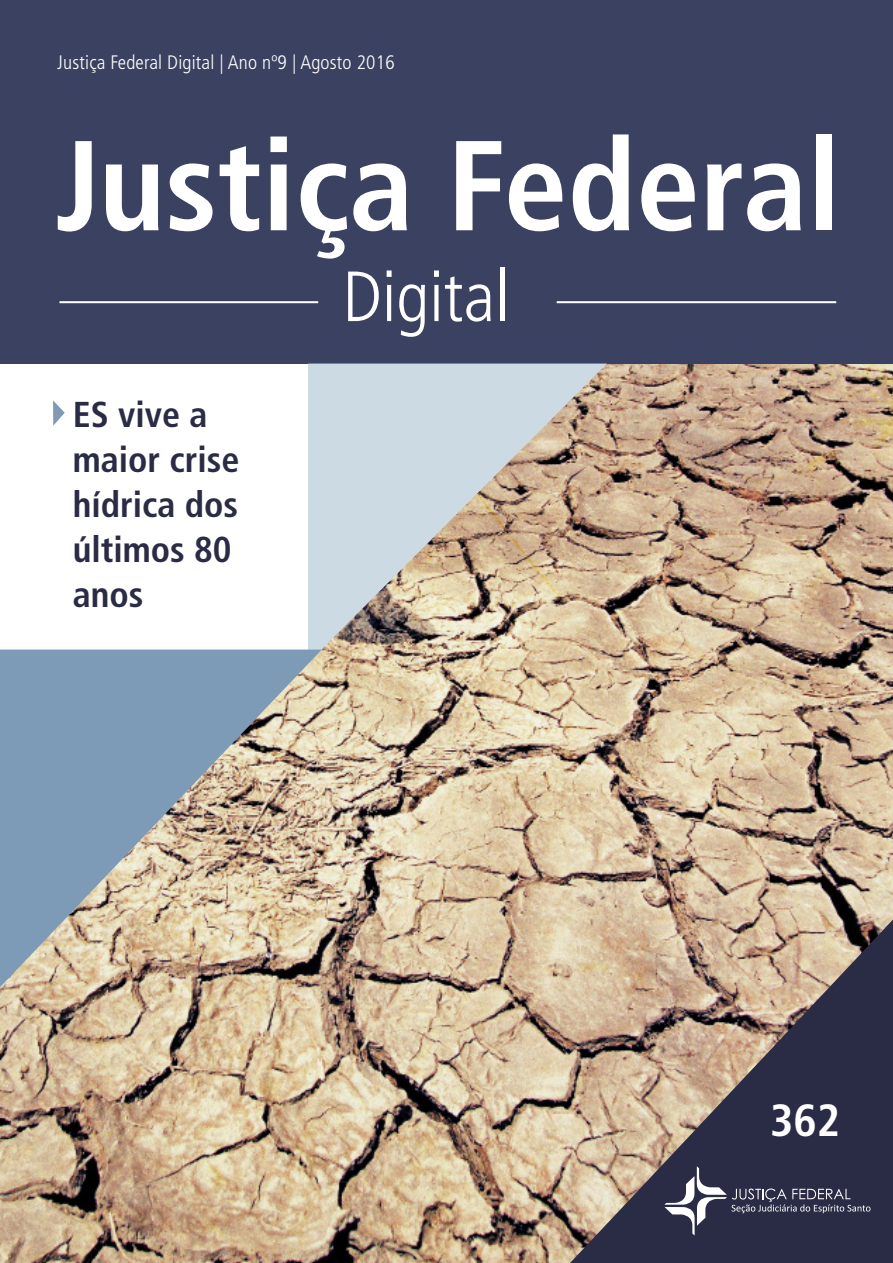
<style>
.page{position:relative;width:893px;height:1263px;background:#fff}
.page>*{position:absolute;margin:0;border:0;box-sizing:border-box;transform-origin:0 0}
.t1{font:condensed 127.65px "Frutiger 67 Bold";color:#fff}
.t2{font:condensed 70.95px "Frutiger 47 Light";color:#fff}
.t3{font:condensed 45px "Frutiger 67 Bold";color:#fff}
.t4{font:condensed 36px/45px "Frutiger 67 Bold";color:#2a2c45}
.t5{font:condensed 19.5px "Frutiger 47 Light";letter-spacing:.01em;color:#fff}
</style>
<div class="page">
<img style="left:0;top:364px;width:893px;height:899px">
<div style="left:0;top:0;width:893px;height:364px;background:#3b4161"></div>
<hr style="left:59px;top:301px;width:259px;height:2px;background:#fff">
<hr style="left:557px;top:301px;width:279px;height:2px;background:#fff">
<div style="left:0;top:364px;width:318px;height:285px;background:#fff"></div>
<svg style="left:308px;top:364px;width:299px;height:299px;background:#c5c0b6"></svg>
<img style="left:0;top:649px;width:322px;height:338px">
<svg style="left:570px;top:919px;width:323px;height:344px;background:#827470"></svg>
<svg style="left:664px;top:1166px;width:206px;height:69px;background:#414359"></svg>
<svg style="left:53px;top:400px;width:12px;height:26px"></svg>
<p class="t5" style="left:57px;top:51px;width:339px">Justiça Federal Digital | Ano nº9 | Agosto 2016</p>
<p class="t1" style="left:55px;top:110px;width:787px">Justiça Federal</p>
<p class="t2" style="left:342px;top:256px;width:168px">Digital</p>
<p class="t4" style="left:73px;top:392px;width:168px">ES vive a maior crise hídrica dos últimos 80 anos</p>
<p class="t3" style="left:770px;top:1094px;width:72px">362</p>
</div>
